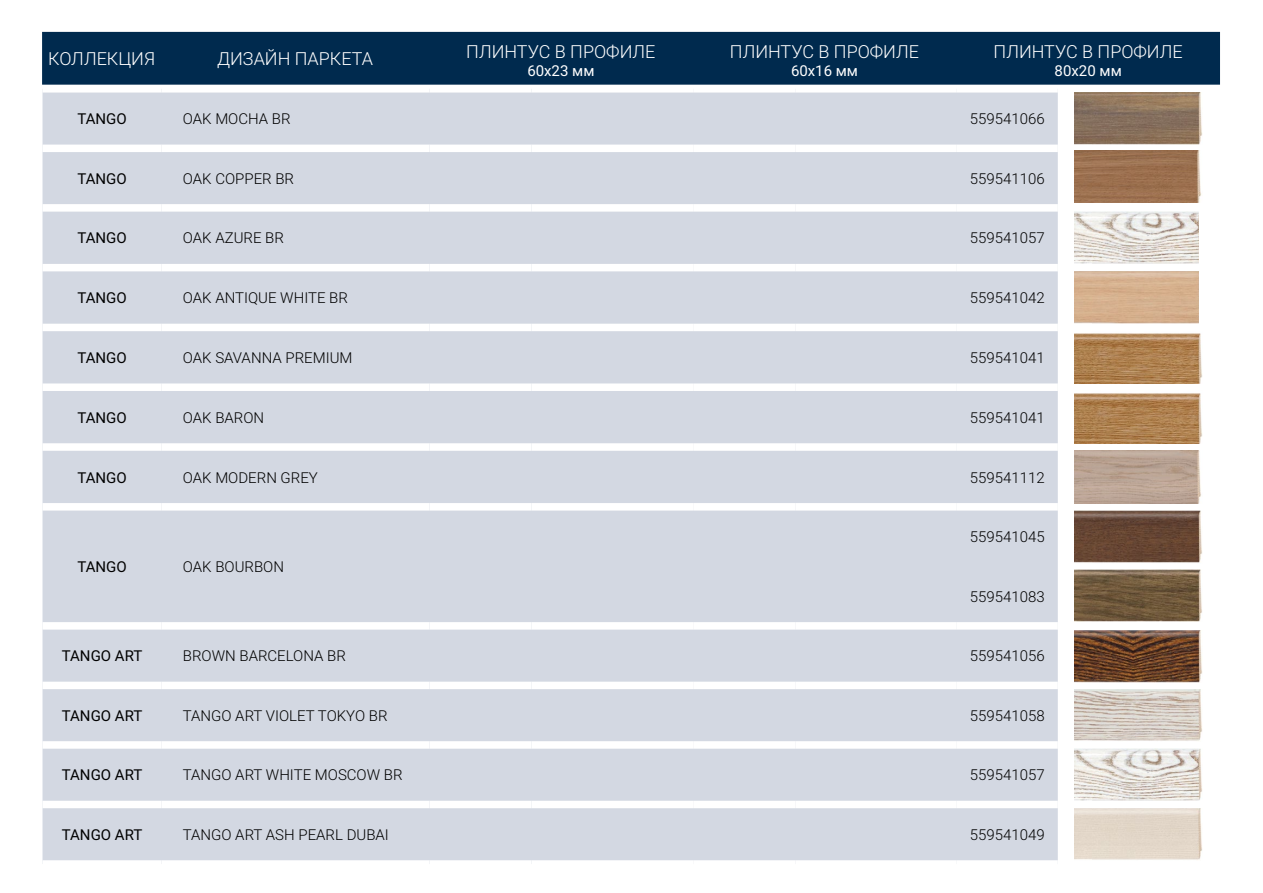
<style>
.page{position:relative;width:1263px;height:893px;background:#fff}
.page>*{position:absolute;margin:0;border:0;box-sizing:border-box;transform-origin:0 0}
.t1{font:300 18px "Roboto";color:#fff}
.t2{font:300 15px "Roboto";color:#000}
.t3{font:15px "Roboto";color:#000}
.t4{font:15px "Roboto";color:#fff}
</style>
<div class="page">
<div style="left:42px;top:32px;width:1178px;height:53px;background:#002a4e"></div>
<div style="left:43px;top:93px;width:1015px;height:767px;background:#d3d8e2"></div>
<div style="left:162px;top:145px;width:267px;height:7px;background:#fff"></div>
<div style="left:957px;top:145px;width:101px;height:7px;background:#fff"></div>
<div style="left:162px;top:204px;width:267px;height:8px;background:#fff"></div>
<div style="left:957px;top:204px;width:101px;height:8px;background:#fff"></div>
<div style="left:162px;top:264px;width:267px;height:7px;background:#fff"></div>
<div style="left:957px;top:264px;width:101px;height:7px;background:#fff"></div>
<div style="left:162px;top:324px;width:267px;height:7px;background:#fff"></div>
<div style="left:957px;top:324px;width:101px;height:7px;background:#fff"></div>
<div style="left:162px;top:383px;width:267px;height:8px;background:#fff"></div>
<div style="left:957px;top:383px;width:101px;height:8px;background:#fff"></div>
<div style="left:162px;top:443px;width:267px;height:8px;background:#fff"></div>
<div style="left:957px;top:443px;width:101px;height:8px;background:#fff"></div>
<div style="left:162px;top:503px;width:267px;height:8px;background:#fff"></div>
<div style="left:957px;top:503px;width:101px;height:8px;background:#fff"></div>
<div style="left:162px;top:622px;width:267px;height:8px;background:#fff"></div>
<div style="left:957px;top:622px;width:101px;height:8px;background:#fff"></div>
<div style="left:162px;top:682px;width:267px;height:7px;background:#fff"></div>
<div style="left:957px;top:682px;width:101px;height:7px;background:#fff"></div>
<div style="left:162px;top:741px;width:267px;height:8px;background:#fff"></div>
<div style="left:957px;top:741px;width:101px;height:8px;background:#fff"></div>
<div style="left:162px;top:801px;width:267px;height:7px;background:#fff"></div>
<div style="left:957px;top:801px;width:101px;height:7px;background:#fff"></div>
<div style="left:429px;top:145px;width:102px;height:7px;background:#fff"></div>
<div style="left:429px;top:204px;width:102px;height:8px;background:#fff"></div>
<div style="left:429px;top:264px;width:102px;height:7px;background:#fff"></div>
<div style="left:429px;top:324px;width:102px;height:7px;background:#fff"></div>
<div style="left:429px;top:383px;width:102px;height:8px;background:#fff"></div>
<div style="left:429px;top:443px;width:102px;height:8px;background:#fff"></div>
<div style="left:429px;top:503px;width:102px;height:8px;background:#fff"></div>
<div style="left:429px;top:622px;width:102px;height:8px;background:#fff"></div>
<div style="left:429px;top:682px;width:102px;height:7px;background:#fff"></div>
<div style="left:429px;top:741px;width:102px;height:8px;background:#fff"></div>
<div style="left:429px;top:801px;width:102px;height:7px;background:#fff"></div>
<div style="left:43px;top:145px;width:119px;height:7px;background:#fff"></div>
<div style="left:43px;top:204px;width:119px;height:8px;background:#fff"></div>
<div style="left:43px;top:264px;width:119px;height:7px;background:#fff"></div>
<div style="left:43px;top:324px;width:119px;height:7px;background:#fff"></div>
<div style="left:43px;top:383px;width:119px;height:8px;background:#fff"></div>
<div style="left:43px;top:443px;width:119px;height:8px;background:#fff"></div>
<div style="left:43px;top:503px;width:119px;height:8px;background:#fff"></div>
<div style="left:43px;top:622px;width:119px;height:8px;background:#fff"></div>
<div style="left:43px;top:682px;width:119px;height:7px;background:#fff"></div>
<div style="left:43px;top:741px;width:119px;height:8px;background:#fff"></div>
<div style="left:43px;top:801px;width:119px;height:7px;background:#fff"></div>
<div style="left:795px;top:145px;width:162px;height:7px;background:#fff"></div>
<div style="left:693px;top:145px;width:102px;height:7px;background:#fff"></div>
<div style="left:531px;top:145px;width:162px;height:7px;background:#fff"></div>
<div style="left:795px;top:204px;width:162px;height:8px;background:#fff"></div>
<div style="left:693px;top:204px;width:102px;height:8px;background:#fff"></div>
<div style="left:531px;top:204px;width:162px;height:8px;background:#fff"></div>
<div style="left:795px;top:264px;width:162px;height:7px;background:#fff"></div>
<div style="left:693px;top:264px;width:102px;height:7px;background:#fff"></div>
<div style="left:531px;top:264px;width:162px;height:7px;background:#fff"></div>
<div style="left:795px;top:324px;width:162px;height:7px;background:#fff"></div>
<div style="left:693px;top:324px;width:102px;height:7px;background:#fff"></div>
<div style="left:531px;top:324px;width:162px;height:7px;background:#fff"></div>
<div style="left:795px;top:383px;width:162px;height:8px;background:#fff"></div>
<div style="left:693px;top:383px;width:102px;height:8px;background:#fff"></div>
<div style="left:531px;top:383px;width:162px;height:8px;background:#fff"></div>
<div style="left:795px;top:443px;width:162px;height:8px;background:#fff"></div>
<div style="left:693px;top:443px;width:102px;height:8px;background:#fff"></div>
<div style="left:531px;top:443px;width:162px;height:8px;background:#fff"></div>
<div style="left:795px;top:503px;width:162px;height:8px;background:#fff"></div>
<div style="left:693px;top:503px;width:102px;height:8px;background:#fff"></div>
<div style="left:531px;top:503px;width:162px;height:8px;background:#fff"></div>
<div style="left:795px;top:622px;width:162px;height:8px;background:#fff"></div>
<div style="left:693px;top:622px;width:102px;height:8px;background:#fff"></div>
<div style="left:531px;top:622px;width:162px;height:8px;background:#fff"></div>
<div style="left:795px;top:682px;width:162px;height:7px;background:#fff"></div>
<div style="left:693px;top:682px;width:102px;height:7px;background:#fff"></div>
<div style="left:531px;top:682px;width:162px;height:7px;background:#fff"></div>
<div style="left:795px;top:741px;width:162px;height:8px;background:#fff"></div>
<div style="left:693px;top:741px;width:102px;height:8px;background:#fff"></div>
<div style="left:531px;top:741px;width:162px;height:8px;background:#fff"></div>
<div style="left:795px;top:801px;width:162px;height:7px;background:#fff"></div>
<div style="left:693px;top:801px;width:102px;height:7px;background:#fff"></div>
<div style="left:531px;top:801px;width:162px;height:7px;background:#fff"></div>
<img style="left:1074px;top:92px;width:129px;height:53px">
<img style="left:1074px;top:150px;width:127px;height:52px">
<img style="left:1074px;top:212px;width:125px;height:52px">
<img style="left:1074px;top:333px;width:128px;height:50px">
<img style="left:1074px;top:393px;width:128px;height:50px">
<img style="left:1074px;top:451px;width:127px;height:52px">
<img style="left:1074px;top:511px;width:128px;height:52px">
<img style="left:1074px;top:570px;width:128px;height:52px">
<img style="left:1074px;top:630px;width:129px;height:53px">
<img style="left:1074px;top:689px;width:128px;height:52px">
<img style="left:1074px;top:748px;width:128px;height:53px">
<img style="left:1074px;top:808px;width:128px;height:52px">
<p class="t1" style="left:48px;top:46px;width:108px">коллекция</p>
<p class="t1" style="left:217px;top:46px;width:157px">Дизайн паркета</p>
<p class="t1" style="left:466px;top:39px;width:191px">Плинтус в п рофиле</p>
<p class="t4" style="left:527px;top:60px;width:69px">60х23 мм</p>
<p class="t1" style="left:730px;top:39px;width:191px">Плинтус в п рофиле</p>
<p class="t4" style="left:791px;top:60px;width:69px">60х16 мм</p>
<p class="t1" style="left:994px;top:39px;width:191px">Плинтус в п рофиле</p>
<p class="t4" style="left:1055px;top:60px;width:69px">80х20 мм</p>
<p class="t3" style="left:77px;top:108px;width:51px">TANGO</p>
<p class="t2" style="left:183px;top:108px;width:109px">OAK MOCHA BR</p>
<p class="t2" style="left:970px;top:108px;width:76px">559541066</p>
<p class="t3" style="left:77px;top:168px;width:51px">TANGO</p>
<p class="t2" style="left:183px;top:168px;width:113px">OAK COPPER BR</p>
<p class="t2" style="left:970px;top:168px;width:76px">559541106</p>
<p class="t3" style="left:77px;top:228px;width:51px">TANGO</p>
<p class="t2" style="left:183px;top:228px;width:103px">OAK AZURE BR</p>
<p class="t2" style="left:970px;top:228px;width:76px">559541057</p>
<p class="t3" style="left:77px;top:287px;width:51px">TANGO</p>
<p class="t2" style="left:183px;top:287px;width:167px">OAK ANTIQUE WHITE BR</p>
<p class="t2" style="left:970px;top:287px;width:76px">559541042</p>
<p class="t3" style="left:77px;top:347px;width:51px">TANGO</p>
<p class="t2" style="left:183px;top:347px;width:171px">OAK SAVANNA PREMIUM</p>
<p class="t2" style="left:970px;top:347px;width:76px">559541041</p>
<p class="t3" style="left:77px;top:407px;width:51px">TANGO</p>
<p class="t2" style="left:183px;top:407px;width:83px">OAK BARON</p>
<p class="t2" style="left:970px;top:407px;width:76px">559541041</p>
<p class="t3" style="left:77px;top:467px;width:51px">TANGO</p>
<p class="t2" style="left:183px;top:467px;width:137px">OAK MODERN GREY</p>
<p class="t2" style="left:970px;top:467px;width:76px">559541112</p>
<p class="t3" style="left:77px;top:556px;width:51px">TANGO</p>
<p class="t2" style="left:183px;top:556px;width:103px">OAK BOURBON</p>
<p class="t2" style="left:970px;top:526px;width:76px">559541045</p>
<p class="t2" style="left:970px;top:586px;width:76px">559541083</p>
<p class="t3" style="left:62px;top:645px;width:82px">TANGO ART</p>
<p class="t2" style="left:183px;top:645px;width:165px">BROWN BARCELONA BR</p>
<p class="t2" style="left:970px;top:645px;width:76px">559541056</p>
<p class="t3" style="left:62px;top:705px;width:82px">TANGO ART</p>
<p class="t2" style="left:183px;top:705px;width:206px">TANGO ART VIOLET TOKYO BR</p>
<p class="t2" style="left:970px;top:705px;width:76px">559541058</p>
<p class="t3" style="left:62px;top:764px;width:82px">TANGO ART</p>
<p class="t2" style="left:183px;top:764px;width:221px">TANGO ART WHITE MOSCOW BR</p>
<p class="t2" style="left:970px;top:764px;width:76px">559541057</p>
<p class="t3" style="left:62px;top:824px;width:82px">TANGO ART</p>
<p class="t2" style="left:183px;top:824px;width:208px">TANGO ART ASH PEARL DUBAI</p>
<p class="t2" style="left:970px;top:824px;width:76px">559541049</p>
</div>
